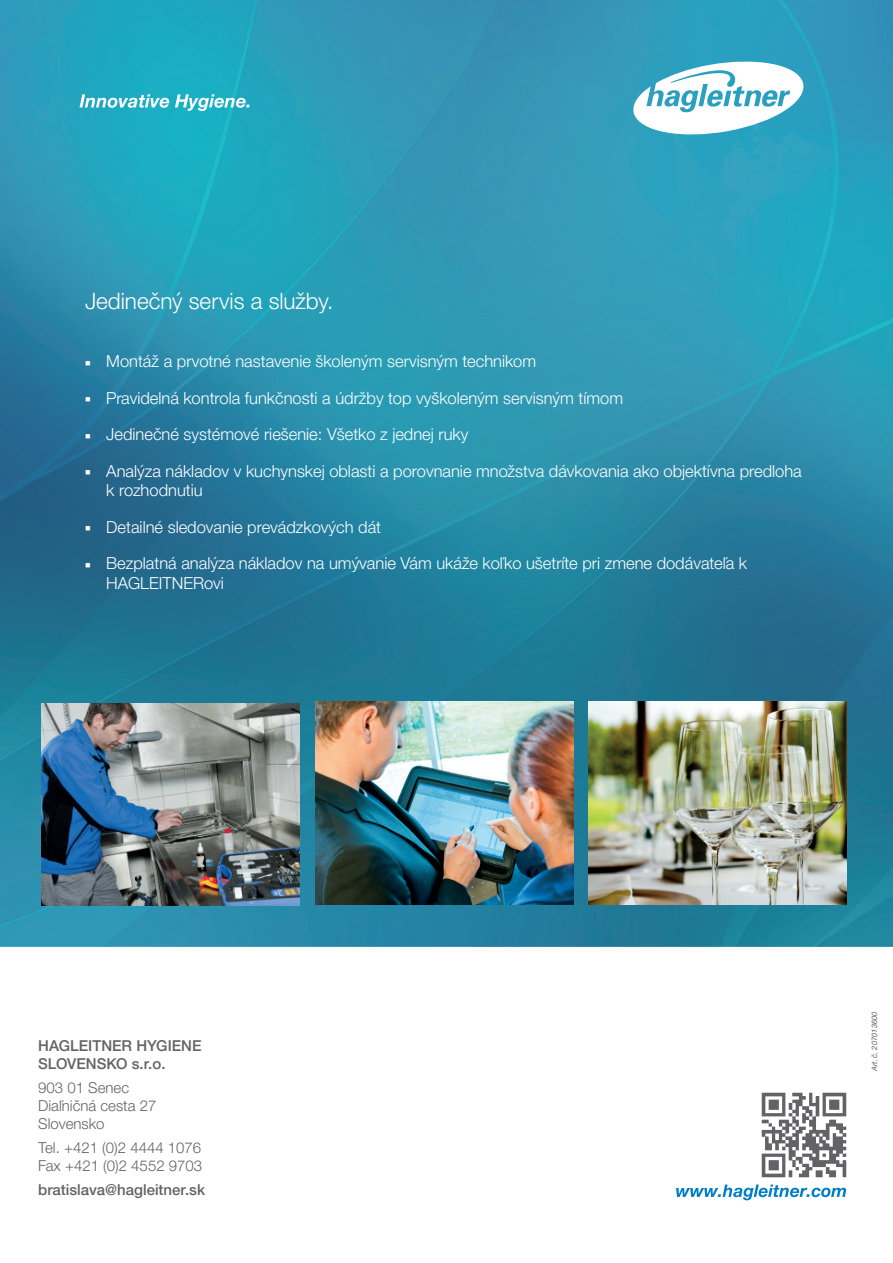
<style>
.page{position:relative;width:893px;height:1263px;background:#fff}
.page>*{position:absolute;margin:0;border:0;box-sizing:border-box;transform-origin:0 0}
.t1{font:300 22.5px "Helvetica Neue LTW1 G";color:#fff}
.t2{font:300 16.5px/19.5px "Helvetica Neue LTW1 G";color:#fff}
.t3{font:300 15px/18px "Helvetica Neue LTW1 G";color:#636366}
.t4{font:500 15px/18px "Helvetica Neue LTW1 G";color:#636366}
.t5{font:italic 7.5px "Helvetica Neue LTW1 G";letter-spacing:.01em;color:#636366}
</style>
<div class="page">
<img style="left:0;top:0;width:893px;height:947px">
<svg style="left:80px;top:94px;width:170px;height:17px"></svg>
<img style="left:315px;top:701px;width:258px;height:203px">
<img style="left:588px;top:701px;width:258px;height:203px">
<svg style="left:631px;top:56px;width:177px;height:84px"></svg>
<img style="left:41px;top:703px;width:258px;height:202px">
<img style="left:761px;top:1092px;width:85px;height:85px">
<svg style="left:676px;top:1184px;width:170px;height:16px"></svg>
<h1 class="t1" style="left:85px;top:288px;width:250px">Jedinečný servis a služby.</h1>
<p class="t2" style="left:85px;top:352px;width:453px">■ Montáž a prvotné nastavenie školeným servisným technikom</p>
<p class="t2" style="left:85px;top:388px;width:540px">■ Pravidelná kontrola funkčnosti a údržby top vyškoleným servisným tímom</p>
<p class="t2" style="left:85px;top:425px;width:385px">■ Jedinečné systémové riešenie: Všetko z jednej ruky</p>
<p class="t2" style="left:106px;top:461px;width:697px;text-indent:-21px">■ Analýza nákladov v kuchynskej oblasti a porovnanie množstva dávkovania ako objektívna predloha k rozhodnutiu</p>
<p class="t2" style="left:85px;top:517px;width:298px">■ Detailné sledovanie prevádzkových dát</p>
<p class="t2" style="left:106px;top:554px;width:642px;text-indent:-21px">■ Bezplatná analýza nákladov na umývanie Vám ukáže koľko ušetríte pri zmene dodávateľa k<br>HAGLEITNERovi</p>
<p class="t4" style="left:38px;top:1037px;width:165px">HAGLEITNER HYGIENE<br>SLOVENSKO s.r.o.</p>
<p class="t3" style="left:38px;top:1079px;width:120px">903 01 Senec<br>Diaľničná cesta 27<br>Slovensko</p>
<p class="t3" style="left:38px;top:1139px;width:165px">Tel. +421 (0)2 4444 1076<br>Fax +421 (0)2 4552 9703</p>
<p class="t4" style="left:38px;top:1181px;width:168px">bratislava@hagleitner.sk</p>
<p class="t5" style="left:870px;top:1071px;width:61px;rotate:-90deg">Art. č. 207013600</p>
</div>
